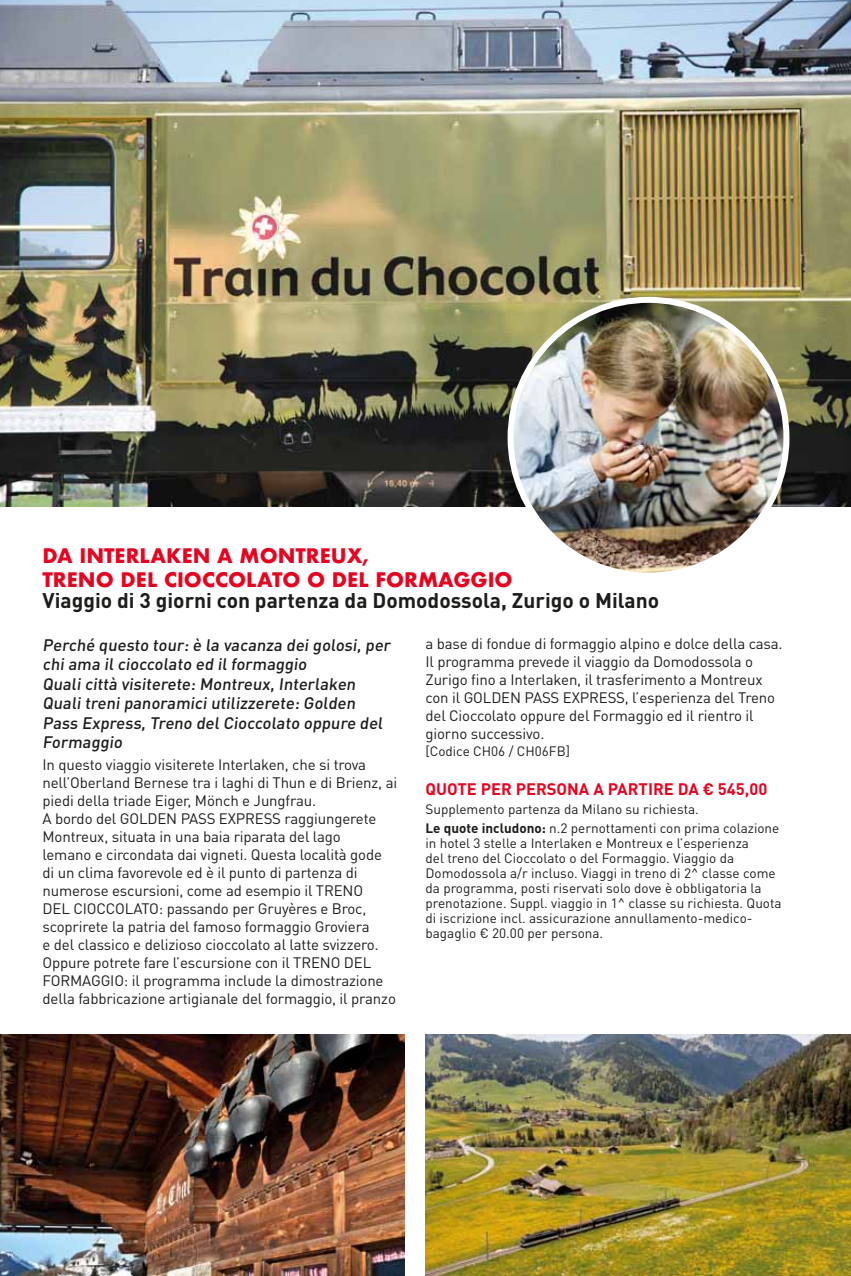
<style>
.page{position:relative;width:851px;height:1276px;background:#fff}
.page>*{position:absolute;margin:0;border:0;box-sizing:border-box;transform-origin:0 0}
.t1{font:700 21px "DIN Pro";color:#1d1d1b}
.t2{font:700 19.5px/23.4px "Futura";color:#e40521}
.t3{font:500 16.5px/19.5px "DIN Pro";color:#1d1d1b}
.t4{font:700 16.5px "DIN Pro";color:#e40521}
.t5{font:15px/18px "DIN Pro";letter-spacing:-.01em;color:#1d1d1b}
.t6{font:13.5px/15px "DIN Pro";color:#1d1d1b}
.s1{font-weight:700}
</style>
<div class="page">
<img style="left:0;top:0;width:850px;height:506px">
<img style="left:510px;top:300px;width:276px;height:275px;border-radius:50%">
<div style="left:507px;top:297px;width:282px;height:281px;border:6px solid #fff;border-radius:50%"></div>
<img style="left:0;top:1034px;width:404px;height:242px">
<img style="left:425px;top:1034px;width:425px;height:242px">
<h2 class="t2" style="left:43px;top:546px;width:471px">DA INTERLAKEN A MONTREUX,<br>TRENO DEL CIOCCOLATO O DEL FORMAGGIO</h2>
<h1 class="t1" style="left:43px;top:593px;width:618px">Viaggio di 3 giorni con partenza da Domodossola, Zurigo o Milano</h1>
<p class="t3" style="left:43px;top:637px;width:351px">Perché questo tour: è la vacanza dei golosi, per chi ama il cioccolato ed il formaggio<br>Quali città visiterete: Montreux, Interlaken Quali treni panoramici utilizzerete: Golden Pass Express, Treno del Cioccolato oppure del Formaggio</p>
<p class="t5" style="left:43px;top:758px;width:356px">In questo viaggio visiterete Interlaken, che si trova nell’Oberland Bernese tra i laghi di Thun e di Brienz, ai piedi della triade Eiger, Mönch e Jungfrau.<br>A bordo del GOLDEN PASS EXPRESS raggiungerete Montreux, situata in una baia riparata del lago<br>lemano e circondata dai vigneti. Questa località gode di un clima favorevole ed è il punto di partenza di numerose escursioni, come ad esempio il TRENO<br>DEL CIOCCOLATO: passando per Gruyères e Broc, scoprirete la patria del famoso formaggio Groviera<br>e del classico e delizioso cioccolato al latte svizzero.<br>Oppure potrete fare l’escursione con il TRENO DEL FORMAGGIO: il programma include la dimostrazione della fabbricazione artigianale del formaggio, il pranzo</p>
<p class="t5" style="left:425px;top:637px;width:358px">a base di fondue di formaggio alpino e dolce della casa.<br>Il programma prevede il viaggio da Domodossola o Zurigo fino a Interlaken, il trasferimento a Montreux con il GOLDEN PASS EXPRESS, l’esperienza del Treno del Cioccolato oppure del Formaggio ed il rientro il giorno successivo.</p>
<p class="t6" style="left:425px;top:745px;width:146px">[Codice CH06 / CH06FB]</p>
<p class="t4" style="left:425px;top:783px;width:343px">QUOTE PER PERSONA A PARTIRE DA € 545,00</p>
<p class="t6" style="left:425px;top:801px;width:355px;line-height:19.2px">Supplemento partenza da Milano su richiesta.<br><span class="s1">Le quote includono:</span> n.2 pernottamenti con prima colazione</p>
<p class="t6" style="left:425px;top:837px;width:357px">in hotel 3 stelle a Interlaken e Montreux e l’esperienza<br>del treno del Cioccolato o del Formaggio. Viaggio da Domodossola a/r incluso. Viaggi in treno di 2^ classe come da programma, posti riservati solo dove è obbligatoria la prenotazione. Suppl. viaggio in 1^ classe su richiesta. Quota di iscrizione incl. assicurazione annullamento-medico&shy;bagaglio € 20.00 per persona.</p>
</div>
